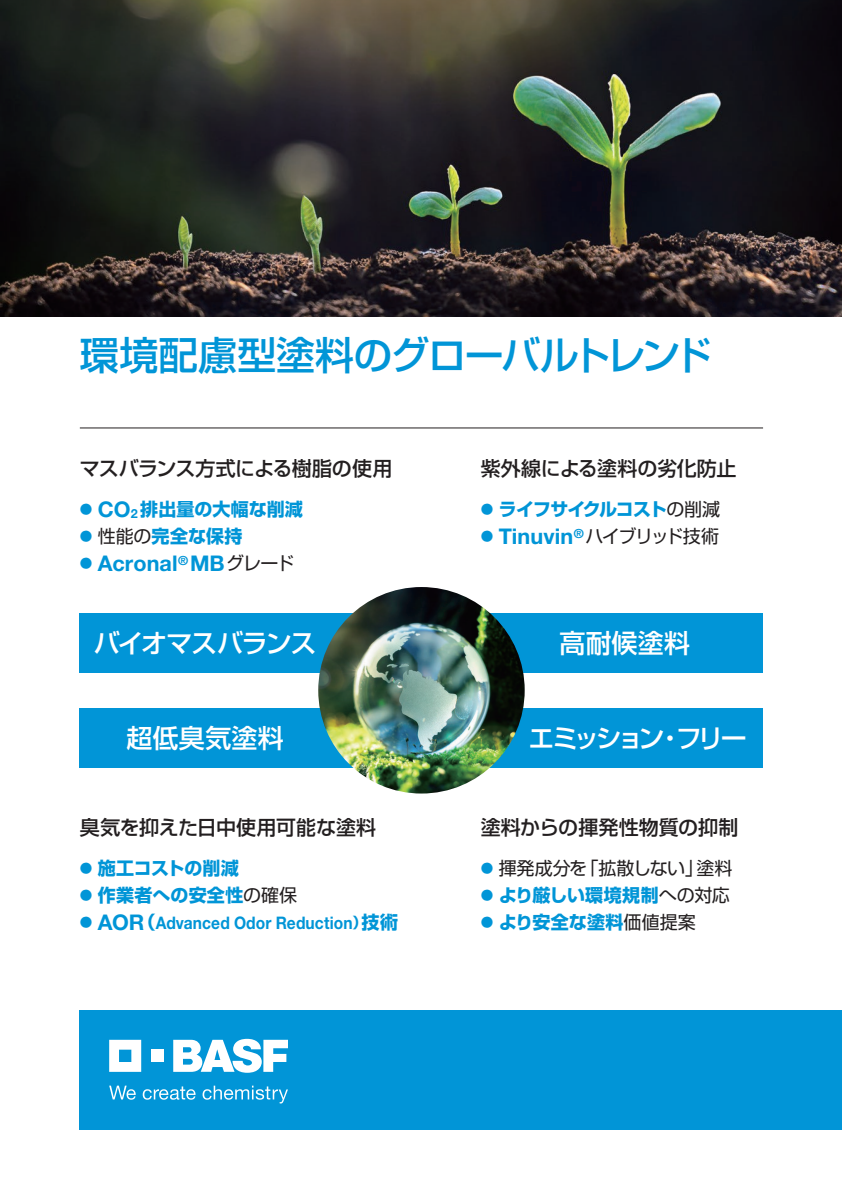
<style>
.page{position:relative;width:842px;height:1191px;background:#fff}
.page>*{position:absolute;margin:0;border:0;box-sizing:border-box;transform-origin:0 0}
.t1{font:500 39px "Shin Go Pro";letter-spacing:-.03em;color:#0195d7}
.t2{font:500 26px "Shin Go Pro";letter-spacing:-.045em;color:#fff}
.t3{font:500 26px "Shin Go Pro";letter-spacing:-.16em;color:#fff}
.t4{font:700 21.6px "Helvetica Neue LT Std";letter-spacing:.005em;color:#0195d7}
.t5{font:500 20px "Shin Go Pro";letter-spacing:-.005em;color:#231f20}
.t6{font:500 20px "Shin Go Pro";letter-spacing:-.025em;color:#231f20}
.t7{font:700 18px "Shin Go Pro";color:#0195d7}
.t8{font:18px "Shin Go Pro";letter-spacing:-.08em;color:#231f20}
.t9{font:18px "Shin Go Pro";letter-spacing:-.005em;color:#231f20}
.t10{font:700 18px "Shin Go Pro";letter-spacing:-.07em;color:#0195d7}
.t11{font:700 17.3px "Helvetica Neue LT Std";letter-spacing:.005em;color:#0195d7;scale:.9 1}
.s1{font-weight:400;font-size:12.6px}
.s2{font-family:"Helvetica Neue LT Std";font-size:21.6px}
.s3{font-family:"Helvetica Neue LT Std";font-size:12.6px}
.s4{font-weight:400;color:#231f20}
.s5{font-family:"Shin Go Pro";font-weight:400;font-size:12.6px}
.s6{font-family:"Shin Go Pro";font-weight:400;font-size:18px;color:#231f20}
.s7{font-size:21.6px}
.s8{font-family:"Shin Go Pro";font-size:18px}
.s9{font-family:"Shin Go Pro";font-size:14.4px}
.s10{font-size:12.6px;color:#0195d7}
.s11{font-family:"Helvetica Neue LT Std";font-weight:700;font-size:21.6px;color:#0195d7}
</style>
<div class="page">
<img style="left:0;top:0;width:842px;height:317px">
<div style="left:79px;top:1010px;width:763px;height:119px;background:#0195d7"></div>
<div style="left:79px;top:613px;width:684px;height:59px;background:#0195d7"></div>
<div style="left:79px;top:708px;width:684px;height:59px;background:#0195d7"></div>
<svg style="left:109px;top:1039px;width:32px;height:32px"></svg>
<div style="left:151px;top:1049px;width:12px;height:13px;background:#fff"></div>
<svg style="left:173px;top:1038px;width:115px;height:34px"></svg>
<svg style="left:109px;top:1085px;width:27px;height:14px"></svg>
<svg style="left:143px;top:1086px;width:53px;height:13px"></svg>
<svg style="left:203px;top:1085px;width:85px;height:18px"></svg>
<img style="left:318px;top:587px;width:207px;height:206px;border-radius:103px">
<hr style="left:80px;top:427px;width:683px;height:1px;background:#231f20">
<h1 class="t1" style="left:80px;top:323px;width:634px">環境配慮型塗料のグローバルトレンド</h1>
<p class="t6" style="left:80px;top:452px;width:314px">マスバランス方式による樹脂の使用</p>
<p class="t7" style="left:80px;top:495px;width:225px"><span class="s1">●</span> <span class="s2">CO</span><span class="s3">2</span> 排出量の大幅な削減</p>
<p class="t7" style="left:80px;top:522px;width:164px"><span class="s1">●</span> <span class="s4">性能の</span>完全な保持</p>
<p class="t4" style="left:80px;top:550px;width:216px"><span class="s5">●</span> Acronal<sup>®</sup>MB<span class="s6">グレード</span></p>
<h2 class="t2" style="left:94px;top:621px;width:224px">バイオマスバランス</h2>
<h2 class="t2" style="left:127px;top:717px;width:159px">超低臭気塗料</h2>
<p class="t5" style="left:80px;top:811px;width:298px">臭気を抑えた日中使用可能な塗料</p>
<p class="t7" style="left:80px;top:854px;width:160px"><span class="s1">●</span> 施工コストの削減</p>
<p class="t7" style="left:80px;top:881px;width:219px"><span class="s1">●</span> 作業者への安全性<span class="s4">の確保</span></p>
<p class="t11" style="left:80px;top:911px;width:355px"><span class="s5">●</span> <span class="s7">AOR</span><span class="s8">（</span>Advanced Odor Reduction<span class="s9">）</span><span class="s8">技術</span></p>
<p class="t5" style="left:481px;top:452px;width:257px">紫外線による塗料の劣化防止</p>
<p class="t10" style="left:481px;top:495px;width:241px"><span class="s1">●</span> ライフサイクルコスト<span class="s4">の削減</span></p>
<p class="t8" style="left:481px;top:522px;width:240px"><span class="s10">●</span> <span class="s11">Tinuvin</span><sup>®</sup>ハイブリッド技術</p>
<h2 class="t2" style="left:559px;top:621px;width:132px">高耐候塗料</h2>
<h2 class="t3" style="left:503px;top:717px;width:245px">　エミッション・フリー</h2>
<p class="t5" style="left:481px;top:811px;width:259px">塗料からの揮発性物質の抑制</p>
<p class="t9" style="left:481px;top:853px;width:253px"><span class="s10">●</span> 揮発成分を「拡散しない」塗料</p>
<p class="t7" style="left:481px;top:881px;width:251px"><span class="s1">●</span> より厳しい環境規制<span class="s4">への対応</span></p>
<p class="t7" style="left:481px;top:908px;width:217px"><span class="s1">●</span> より安全な塗料<span class="s4">価値提案</span></p>
</div>
